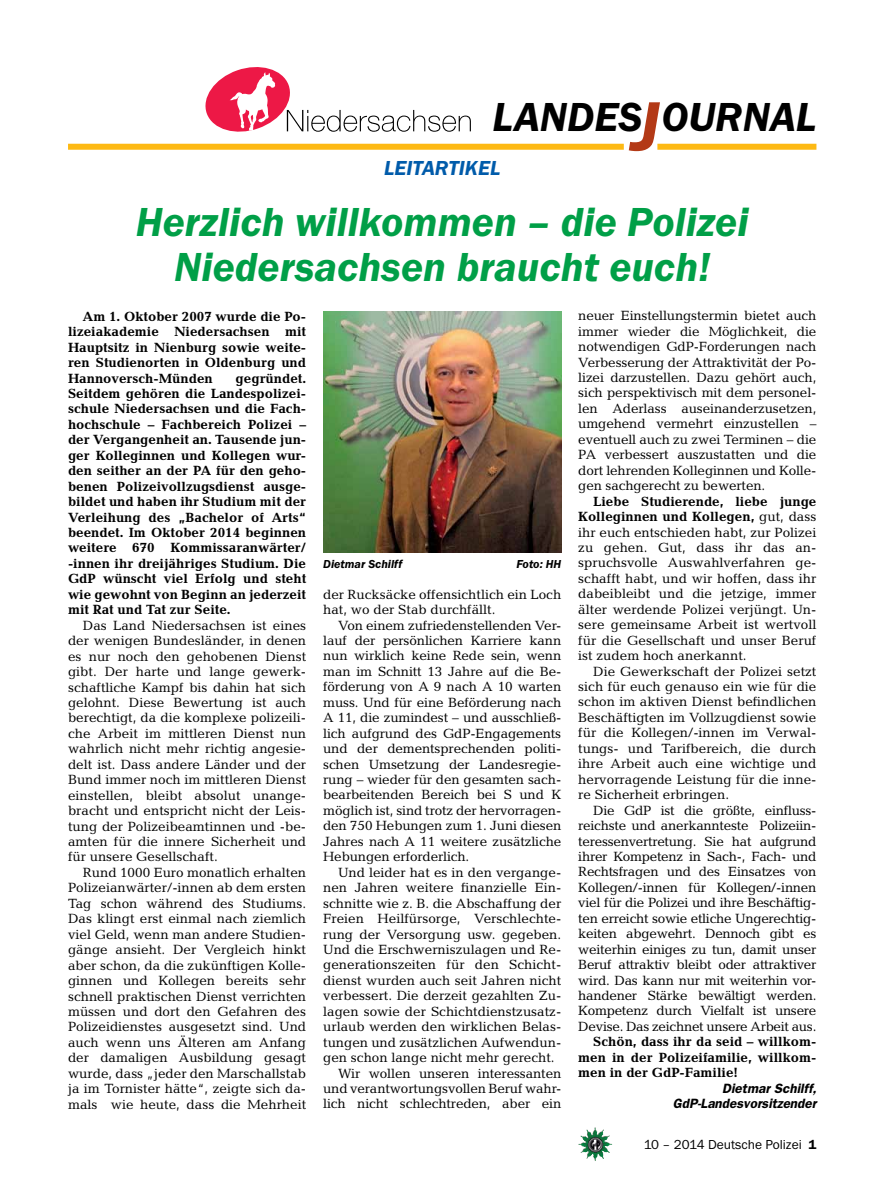
<style>
.page{position:relative;width:893px;height:1191px;background:#fff}
.page>*{position:absolute;margin:0;border:0;box-sizing:border-box;transform-origin:0 0}
.t1{font:italic 600 42px/45px "Franklin Gothic Itc T";color:#009f47;text-align:center}
.t2{font:italic 600 42px "Franklin Gothic Itc T";color:#000}
.t3{font:italic 600 21px "Franklin Gothic Itc T";color:#005baa}
.t4{font:13.5px/15.5px "Candida";color:#000;text-align:justify}
.t5{font:700 13.5px/15.5px "Candida";color:#000;text-align:justify}
.t6{font:italic 600 13.5px/15.5px "Franklin Gothic";color:#000;text-align:right}
.t7{font:13.5px "Franklin Gothic Itc T";color:#000}
.t8{font:italic 600 12px "Franklin Gothic Itc T";color:#000}
.s1{font-size:72px;color:#b33916}
.s2{font-weight:700}
.s3{font-weight:600}
</style>
<div class="page">
<img style="left:578px;top:1127px;width:17px;height:25px">
<svg style="left:205px;top:67px;width:266px;height:65px"></svg>
<div style="left:657px;top:144px;width:159px;height:6px;background:#fdb913"></div>
<div style="left:68px;top:144px;width:556px;height:6px;background:#fdb913"></div>
<img style="left:323px;top:311px;width:238px;height:241px">
<h1 class="t2" style="left:492px;top:93px;width:325px">LANDES<span class="s1">J</span>OURNAL</h1>
<h2 class="t3" style="left:384px;top:156px;width:106px">Leitar tikel</h2>
<h1 class="t1" style="left:136px;top:199px;width:615px">Herzlich willkommen – die Polizei<br>Niedersachsen braucht euch!</h1>
<p class="t5" style="left:68px;top:308px;width:240px;text-indent:15px">Am 1. Oktober 2007 wurde die Po&shy;lizeiakademie Niedersachsen mit Hauptsitz in Nienburg sowie weite&shy;ren Studienorten in Oldenburg und Hannoversch-Münden</p>
<p class="t4" style="left:578px;top:308px;width:240px">neuer Einstellungstermin bietet auch immer wieder die Möglichkeit, die notwendigen GdP-Forderungen nach Verbesserung der Attraktivität der Po&shy;lizei darzustellen. Dazu gehört auch, sich perspektivisch mit dem personel&shy;len Aderlass auseinanderzusetzen, umgehend vermehrt einzustellen – eventuell auch zu zwei Terminen – die PA verbessert auszustatten und die dort lehrenden Kolleginnen und Kolle&shy;gen sachgerecht zu bewerten.</p>
<p class="t4" style="left:578px;top:493px;width:240px;text-indent:15px"><span class="s2">Liebe Studierende, liebe junge Kolleginnen und Kollegen,</span> gut, dass ihr euch entschieden habt, zur Polizei zu gehen. Gut, dass ihr das an&shy;spruchsvolle Auswahlverfahren ge&shy;schafft habt, und wir hoffen, dass ihr dabeibleibt und die jetzige, immer älter werdende Polizei verjüngt. Un&shy;sere gemeinsame Arbeit ist wertvoll für die Gesellschaft und unser Beruf ist zudem hoch anerkannt.</p>
<p class="t4" style="left:578px;top:663px;width:240px;text-indent:15px">Die Gewerkschaft der Polizei setzt sich für euch genauso ein wie für die schon im aktiven Dienst befindlichen Beschäftigten im Vollzugdienst sowie für die Kollegen/-innen im Verwal&shy;tungs- und Tarifbereich, die durch ihre Arbeit auch eine wichtige und hervorragende Leistung für die inne&shy;re Sicherheit erbringen.</p>
<p class="t4" style="left:578px;top:802px;width:240px;text-indent:15px">Die GdP ist die größte, einfluss&shy;reichste und anerkannteste Polizeiin&shy;teressenvertretung. Sie hat aufgrund ihrer Kompetenz in Sach-, Fach- und Rechtsfragen und des Einsatzes von Kollegen/-innen für Kollegen/-innen viel für die Polizei und ihre Beschäftig&shy;ten erreicht sowie etliche Ungerechtig&shy;keiten abgewehrt. Dennoch gibt es weiterhin einiges zu tun, damit unser Beruf attraktiv bleibt oder attraktiver wird. Das kann nur mit weiterhin vor&shy;handener Stärke bewältigt werden.<br>Kompetenz durch Vielfalt ist unsere Devise. Das zeichnet unsere Arbeit aus.</p>
<p class="t5" style="left:578px;top:1034px;width:240px;text-indent:15px">Schön, dass ihr da seid – willkom&shy;men in der Polizeifamilie, willkom&shy;men in der GdP-Familie!</p>
<p class="t6" style="left:673px;top:1080px;width:145px">Dietmar Schilff,<br>GdP-Landesvorsitzender</p>
<p class="t5" style="left:68px;top:370px;width:240px;text-indent:168px">gegründet.<br>Seitdem gehören die Landespolizei&shy;schule Niedersachsen und die Fach&shy;hochschule – Fachbereich Polizei – der Vergangenheit an. Tausende jun&shy;ger Kolleginnen und Kollegen wur&shy;den seither an der PA für den geho&shy;benen Polizeivollzugsdienst ausge&shy;bildet und haben ihr Studium mit der Verleihung des „Bachelor of Arts“ beendet. Im Oktober 2014 beginnen weitere 670 Kommissaranwärter/ -innen ihr dreijähriges Studium. Die GdP wünscht viel Erfolg und steht wie gewohnt von Beginn an jederzeit mit Rat und Tat zur Seite.</p>
<p class="t4" style="left:68px;top:617px;width:240px;text-indent:15px">Das Land Niedersachsen ist eines der wenigen Bundesländer, in denen es nur noch den gehobenen Dienst gibt. Der harte und lange gewerk&shy;schaftliche Kampf bis dahin hat sich gelohnt. Diese Bewertung ist auch berechtigt, da die komplexe polizeili&shy;che Arbeit im mittleren Dienst nun wahrlich nicht mehr richtig angesie&shy;delt ist. Dass andere Länder und der Bund immer noch im mittleren Dienst einstellen, bleibt absolut unange&shy;bracht und entspricht nicht der Leis&shy;tung der Polizeibeamtinnen und -be&shy;amten für die innere Sicherheit und für unsere Gesellschaft.</p>
<p class="t4" style="left:68px;top:864px;width:240px;text-indent:15px">Rund 1000 Euro monatlich erhalten Polizeianwärter/-innen ab dem ersten Tag schon während des Studiums.<br>Das klingt erst einmal nach ziemlich viel Geld, wenn man andere Studien&shy;gänge ansieht. Der Vergleich hinkt aber schon, da die zukünftigen Kolle&shy;ginnen und Kollegen bereits sehr schnell praktischen Dienst verrichten müssen und dort den Gefahren des Polizeidienstes ausgesetzt sind. Und auch wenn uns Älteren am Anfang der damaligen Ausbildung gesagt wurde, dass „jeder den Marschallstab ja im Tornister hätte“, zeigte sich da&shy;mals wie heute, dass die Mehrheit</p>
<p class="t8" style="left:323px;top:557px;width:80px">Dietmar Schilff</p>
<p class="t8" style="left:516px;top:557px;width:46px">Foto: HH</p>
<p class="t4" style="left:323px;top:586px;width:240px">der Rucksäcke offensichtlich ein Loch hat, wo der Stab durchfällt.</p>
<p class="t4" style="left:323px;top:617px;width:240px;text-indent:15px">Von einem zufriedenstellenden Ver&shy;lauf der persönlichen Karriere kann nun wirklich keine Rede sein, wenn man im Schnitt 13 Jahre auf die Be&shy;förderung von A 9 nach A 10 warten muss. Und für eine Beförderung nach A 11, die zumindest – und ausschließ&shy;lich aufgrund des GdP-Engagements und der dementsprechenden politi&shy;schen Umsetzung der Landesregie&shy;rung – wieder für den gesamten sach&shy;bearbeitenden Bereich bei S und K möglich ist, sind trotz der hervorragen&shy;den 750 Hebungen zum 1. Juni diesen Jahres nach A 11 weitere zusätzliche Hebungen erforderlich.</p>
<p class="t4" style="left:338px;top:864px;width:225px">Und leider hat es in den vergange-</p>
<p class="t4" style="left:323px;top:880px;width:240px">nen Jahren weitere finanzielle Ein-</p>
<p class="t4" style="left:323px;top:895px;width:240px">schnitte wie z. B. die Abschaffung der</p>
<p class="t4" style="left:323px;top:910px;width:240px">Freien Heilfürsorge, Verschlechte-</p>
<p class="t4" style="left:323px;top:926px;width:240px">rung der Versorgung usw. gegeben.</p>
<p class="t4" style="left:323px;top:941px;width:240px">Und die Erschwerniszulagen und Re-</p>
<p class="t4" style="left:323px;top:957px;width:240px">generationszeiten für den Schicht-</p>
<p class="t4" style="left:323px;top:972px;width:240px">dienst wurden auch seit Jahren nicht</p>
<p class="t4" style="left:323px;top:988px;width:240px">verbessert. Die derzeit gezahlten Zu-</p>
<p class="t4" style="left:323px;top:1003px;width:240px">lagen sowie der Schichtdienstzusatz-</p>
<p class="t4" style="left:323px;top:1019px;width:240px">urlaub werden den wirklichen Belas-</p>
<p class="t4" style="left:323px;top:1034px;width:240px">tungen und zusätzlichen Aufwendun-</p>
<p class="t4" style="left:323px;top:1049px;width:233px">gen schon lange nicht mehr gerecht.</p>
<p class="t4" style="left:338px;top:1065px;width:225px">Wir wollen unseren interessanten</p>
<p class="t4" style="left:323px;top:1080px;width:240px">und verantwortungsvollen Beruf wahr-</p>
<p class="t4" style="left:323px;top:1096px;width:240px">lich nicht schlechtreden, aber ein</p>
<p class="t7" style="left:644px;top:1136px;width:174px">10 – 2014 Deutsche Polizei <span class="s3">1</span></p>
</div>
